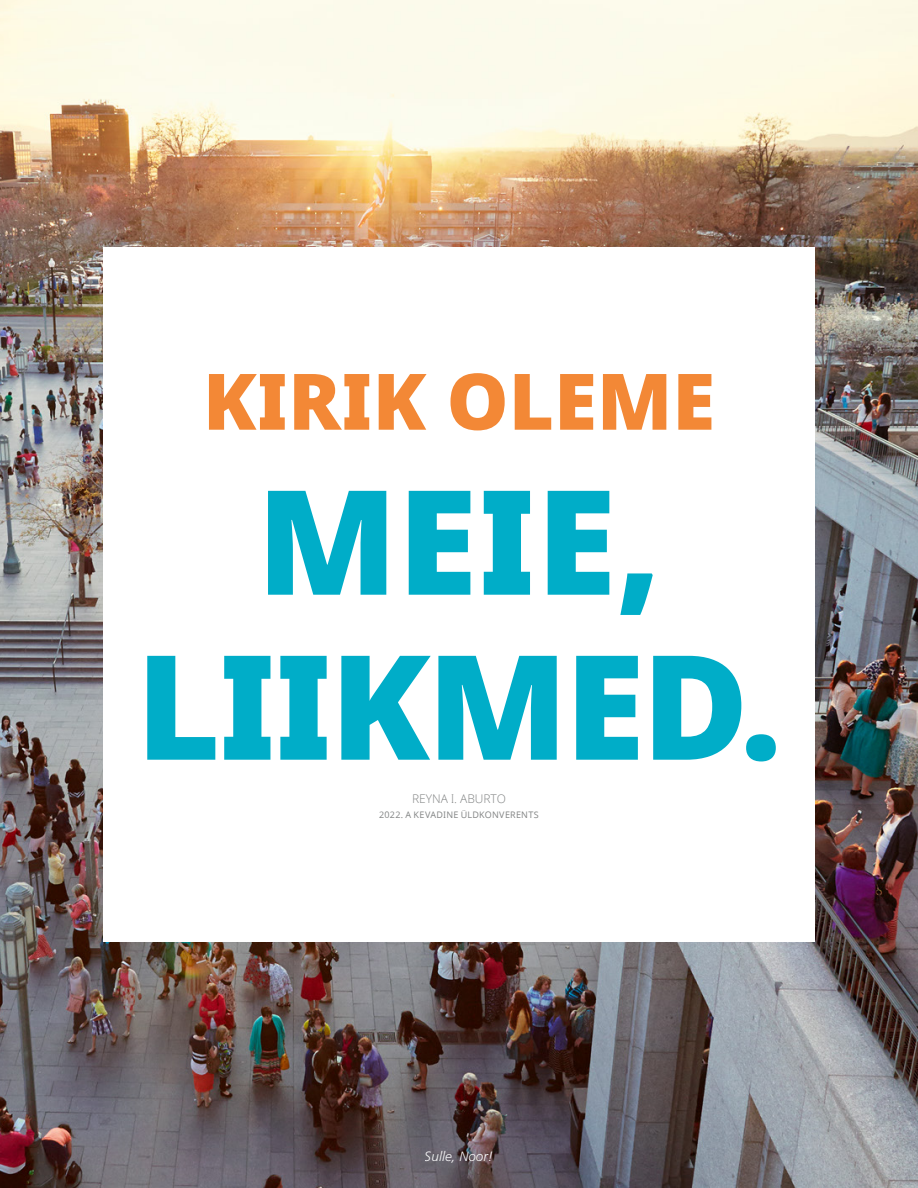
<style>
.page{position:relative;width:918px;height:1188px;background:#fff}
.page>*{position:absolute;margin:0;border:0;box-sizing:border-box;transform-origin:0 0}
.Pull_Quote_Aburto_GR{font:800 145.5px/165px "Dots Solidlds Lat";letter-spacing:-.02em;color:#00adc8;text-align:center}
.Pull_Quote_Aburto_GR-2{font:800 78px "Dots Solidlds Lat";color:#f38836}
.t1{font:italic 300 13.5px "Frutigerlds Lat";color:#fff}
.Citation_center_gray{font:300 12px "Dots Solidlds Lat";color:#818383}
.GC_gray60_centered{font:9px "Dots Solidlds Lat";letter-spacing:.03em;color:#818383}
</style>
<div class="page">
<img style="left:0;top:0;width:918px;height:1188px">
<div style="left:103px;top:247px;width:712px;height:694px;background:#fff"></div>
<p class="Pull_Quote_Aburto_GR-2" style="left:203px;top:342px;width:514px">KIRIK OLEME</p>
<p class="Pull_Quote_Aburto_GR" style="left:136px;top:463px;width:648px">MEIE,<br>LIIKMED.</p>
<p class="Citation_center_gray" style="left:412px;top:790px;width:95px">REYNA I. ABURTO</p>
<p class="GC_gray60_centered" style="left:379px;top:808px;width:161px">2022. A KEVADINE ÜLDKONVERENTS</p>
<h3 class="t1" style="left:425px;top:1146px;width:70px">Sulle, Noor!</h3>
</div>
